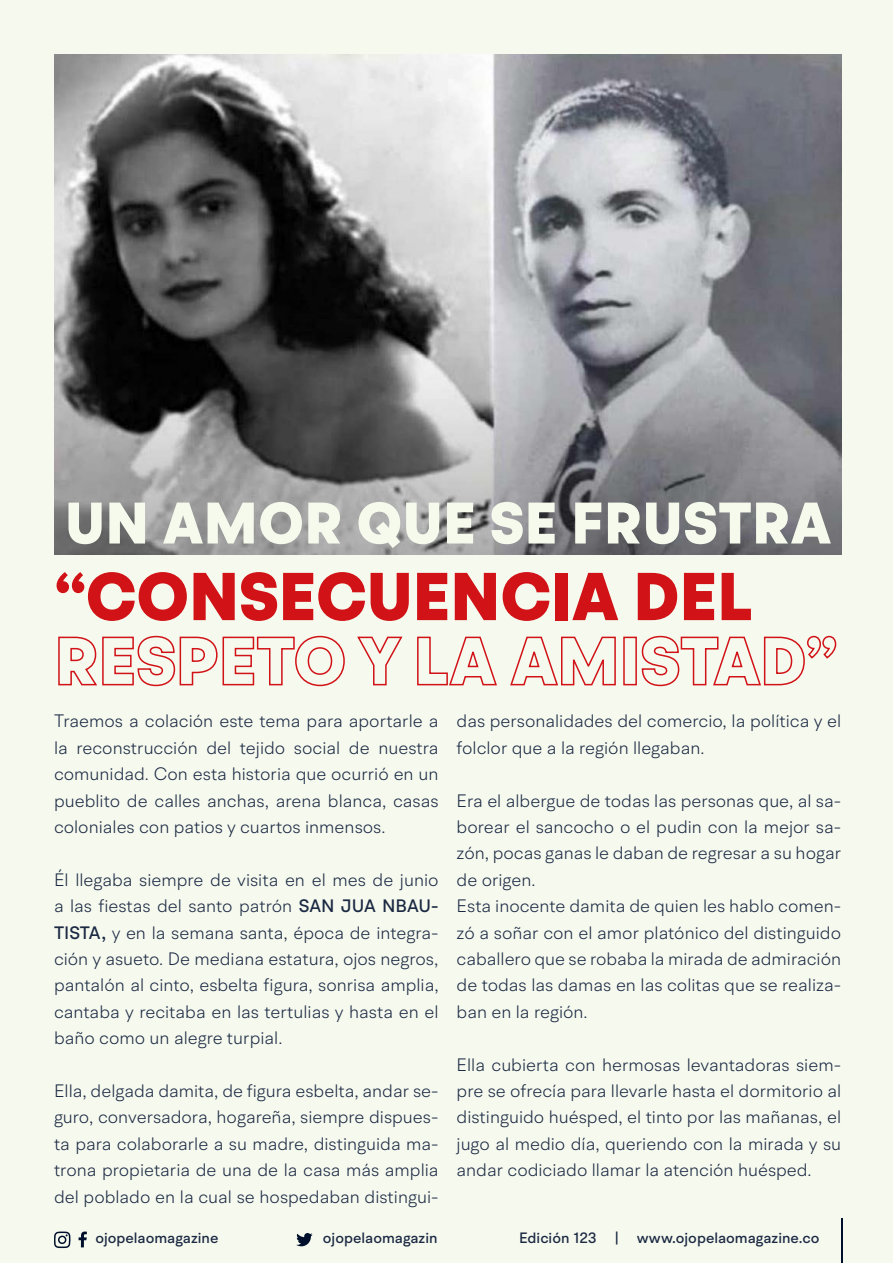
<style>
.page{position:relative;width:893px;height:1263px;background:#f6f9ee}
.page>*{position:absolute;margin:0;border:0;box-sizing:border-box;transform-origin:0 0}
.t1{font:900 67.5px/64.5px "BR Hendrix";color:#d11217}
.t2{font:900 58.5px "BR Hendrix";letter-spacing:.01em;color:#f5faed}
.t3{font:300 18px/26.4px "BR Hendrix";color:#1b2943;text-align:justify}
.t4{font:500 15px "BR Hendrix";color:#1b2943}
.s1{font-weight:500}
</style>
<div class="page">
<svg style="left:296px;top:1233px;width:17px;height:13px"></svg>
<svg style="left:79px;top:1231px;width:8px;height:16px"></svg>
<svg style="left:54px;top:1231px;width:17px;height:17px"></svg>
<hr style="left:841px;top:1219px;width:1px;height:44px;background:#000f2b">
<img style="left:54px;top:54px;width:787px;height:500px">
<h2 class="t2" style="left:65px;top:487px;width:767px">UN AMOR QUE SE FRUSTRA</h2>
<h1 class="t1" style="left:55px;top:566px;width:784px">“CONSECUENCIA DEL<br>RESPETO Y LA AMISTAD”</h1>
<p class="t3" style="left:54px;top:708px;width:386px">Traemos a colación este tema para aportarle a la reconstrucción del tejido social de nuestra comunidad. Con esta historia que ocurrió en un pueblito de calles anchas, arena blanca, casas coloniales con patios y cuartos inmensos.</p>
<p class="t3" style="left:54px;top:866px;width:386px">Él llegaba siempre de visita en el mes de junio a las fiestas del santo patrón <span class="s1">SAN JUA NBAU-TISTA,</span> y en la semana santa, época de integra&shy;ción y asueto. De mediana estatura, ojos negros, pantalón al cinto, esbelta figura, sonrisa amplia, cantaba y recitaba en las tertulias y hasta en el baño como un alegre turpial.</p>
<p class="t3" style="left:54px;top:1077px;width:386px">Ella, delgada damita, de figura esbelta, andar se&shy;guro, conversadora, hogareña, siempre dispues&shy;ta para colaborarle a su madre, distinguida ma&shy;trona propietaria de una de la casa más amplia del poblado en la cual se hospedaban distingui-</p>
<p class="t3" style="left:457px;top:708px;width:386px">das personalidades del comercio, la política y el folclor que a la región llegaban.</p>
<p class="t3" style="left:457px;top:787px;width:386px;text-align:left">Era el albergue de todas las personas que, al sa&shy;borear el sancocho o el pudin con la mejor sa&shy;zón, pocas ganas le daban de regresar a su hogar de origen.<br>Esta inocente damita de quien les hablo comen&shy;zó a soñar con el amor platónico del distinguido caballero que se robaba la mirada de admiración de todas las damas en las colitas que se realiza&shy;ban en la región.</p>
<p class="t3" style="left:457px;top:1051px;width:386px">Ella cubierta con hermosas levantadoras siem&shy;pre se ofrecía para llevarle hasta el dormitorio al distinguido huésped, el tinto por las mañanas, el jugo al medio día, queriendo con la mirada y su andar codiciado llamar la atención huésped.</p>
<p class="t4" style="left:95px;top:1229px;width:125px">ojopelaomagazine</p>
<p class="t4" style="left:323px;top:1229px;width:116px">ojopelaomagazin</p>
<p class="t4" style="left:519px;top:1229px;width:302px">Edición 123 | www.ojopelaomagazine.co</p>
</div>
